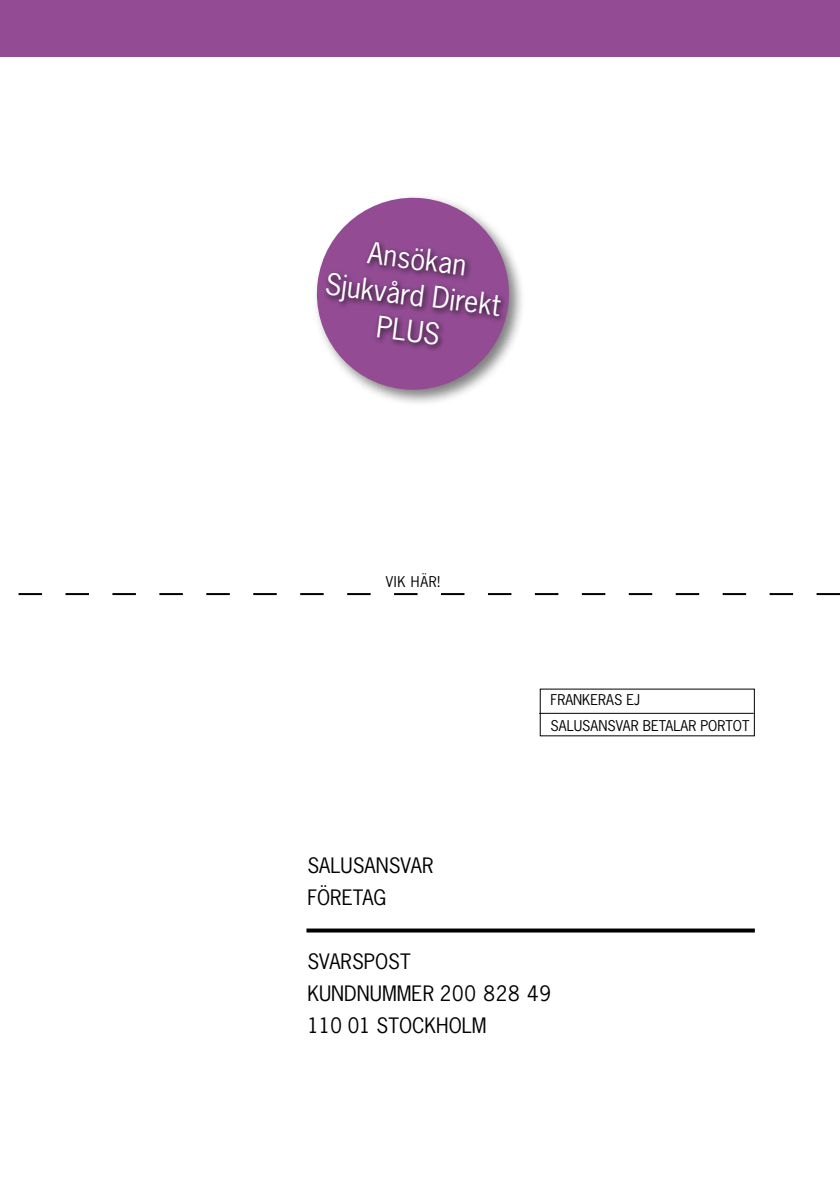
<style>
.page{position:relative;width:840px;height:1191px;background:#fff}
.page>*{position:absolute;margin:0;border:0;box-sizing:border-box;transform-origin:0 0}
.t1{font:28px/36px "News Gothic Std";color:#fff;text-align:center}
.t2{font:20px/32px "News Gothic Std";color:#000}
.t3{font:14px "News Gothic Std";letter-spacing:.05em;color:#000}
</style>
<div class="page">
<div style="left:0;top:0;width:839px;height:57px;background:#934c94"></div>
<svg style="left:18px;top:593px;width:821px;height:2px"></svg>
<svg style="left:306px;top:928px;width:448px;height:4px;background:#212121"></svg>
<hr style="left:539px;top:713px;width:214px;height:1px;background:#000">
<div style="left:311px;top:193px;width:214px;height:213px;background:#000;opacity:.5"></div>
<svg style="left:311px;top:193px;width:203px;height:202px"></svg>
<div style="left:321px;top:238px;width:186px;height:114px;background:#000;opacity:.75"></div>
<h1 class="t1" style="left:332px;top:230px;width:178px;rotate:7deg">ANSÖKAN<br>SJUKVÅRD DIREKT<br>PLUS</h1>
<p class="t3" style="left:385px;top:572px;width:56px">VIK HÄR!</p>
<p class="t2" style="left:307px;top:849px;width:127px">SALUSANSVAR<br>FÖRETAG</p>
<p class="t3" style="left:550px;top:691px;width:9px">FRANKERAS</p>
<p class="t3" style="left:626px;top:691px;width:7px">EJ</p>
<p class="t3" style="left:550px;top:717px;width:9px">SALUSANSVAR</p>
<p class="t3" style="left:642px;top:717px;width:9px">BETALAR</p>
<p class="t3" style="left:700px;top:717px;width:9px">PORTOT</p>
<p class="t2" style="left:307px;top:945px;width:245px">SVARSPOST<br>KUNDNUMMER 200 828 49<br>110 01 STOCKHOLM</p>
</div>
